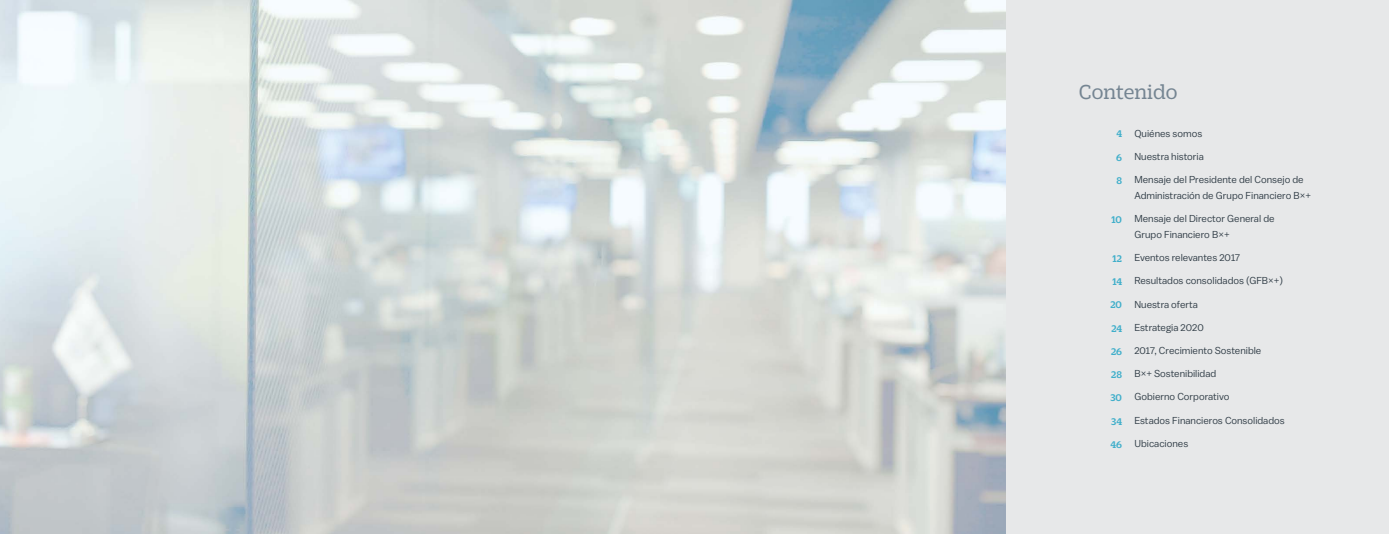
<style>
.page{position:relative;width:1389px;height:534px;background:#fff}
.page>*{position:absolute;margin:0;border:0;box-sizing:border-box;transform-origin:0 0}
.t1{font:21.88px "Duplicate Slab";color:#758592}
.t2{font:500 10.5px "Duplicate Slab";letter-spacing:-.005em;color:#3faeca}
.t3{font:10.06px/15.8px "Balto";color:#323e48}
</style>
<div class="page">
<div style="left:0;top:0;width:1389px;height:533px;background:#e7e8e9"></div>
<img style="left:0;top:0;width:1005px;height:533px">
<h1 class="t1" style="left:1079px;top:78px;width:100px">Contenido</h1>
<p class="t2" style="left:1116px;top:127px;width:7px">4</p>
<p class="t2" style="left:1116px;top:150px;width:7px">6</p>
<p class="t2" style="left:1116px;top:173px;width:7px">8</p>
<p class="t2" style="left:1111px;top:212px;width:12px">10</p>
<p class="t2" style="left:1113px;top:251px;width:11px">12</p>
<p class="t2" style="left:1112px;top:274px;width:11px">14</p>
<p class="t2" style="left:1110px;top:298px;width:13px">20</p>
<p class="t2" style="left:1111px;top:321px;width:12px">24</p>
<p class="t2" style="left:1111px;top:344px;width:12px">26</p>
<p class="t2" style="left:1111px;top:367px;width:12px">28</p>
<p class="t2" style="left:1110px;top:390px;width:13px">30</p>
<p class="t2" style="left:1111px;top:414px;width:12px">34</p>
<p class="t2" style="left:1110px;top:437px;width:13px">46</p>
<p class="t3" style="left:1134px;top:125px;width:69px">Quiénes somos</p>
<p class="t3" style="left:1134px;top:148px;width:71px">Nuestra historia</p>
<p class="t3" style="left:1134px;top:171px;width:178px">Mensaje del Presidente del Consejo de<br>Administración de Grupo Financiero B×+</p>
<p class="t3" style="left:1134px;top:210px;width:142px">Mensaje del Director General de<br>Grupo Financiero B×+</p>
<p class="t3" style="left:1134px;top:249px;width:107px">Eventos relevantes 2017</p>
<p class="t3" style="left:1134px;top:272px;width:150px">Resultados consolidados (GFB×+)</p>
<p class="t3" style="left:1134px;top:295px;width:65px">Nuestra oferta</p>
<p class="t3" style="left:1134px;top:319px;width:71px">Estrategia 2020</p>
<p class="t3" style="left:1134px;top:342px;width:128px">2017, Crecimiento Sostenible</p>
<p class="t3" style="left:1134px;top:365px;width:83px">B×+ Sostenibilidad</p>
<p class="t3" style="left:1134px;top:388px;width:96px">Gobierno Corporativo</p>
<p class="t3" style="left:1134px;top:411px;width:152px">Estados Financieros Consolidados</p>
<p class="t3" style="left:1134px;top:435px;width:55px">Ubicaciones</p>
</div>
